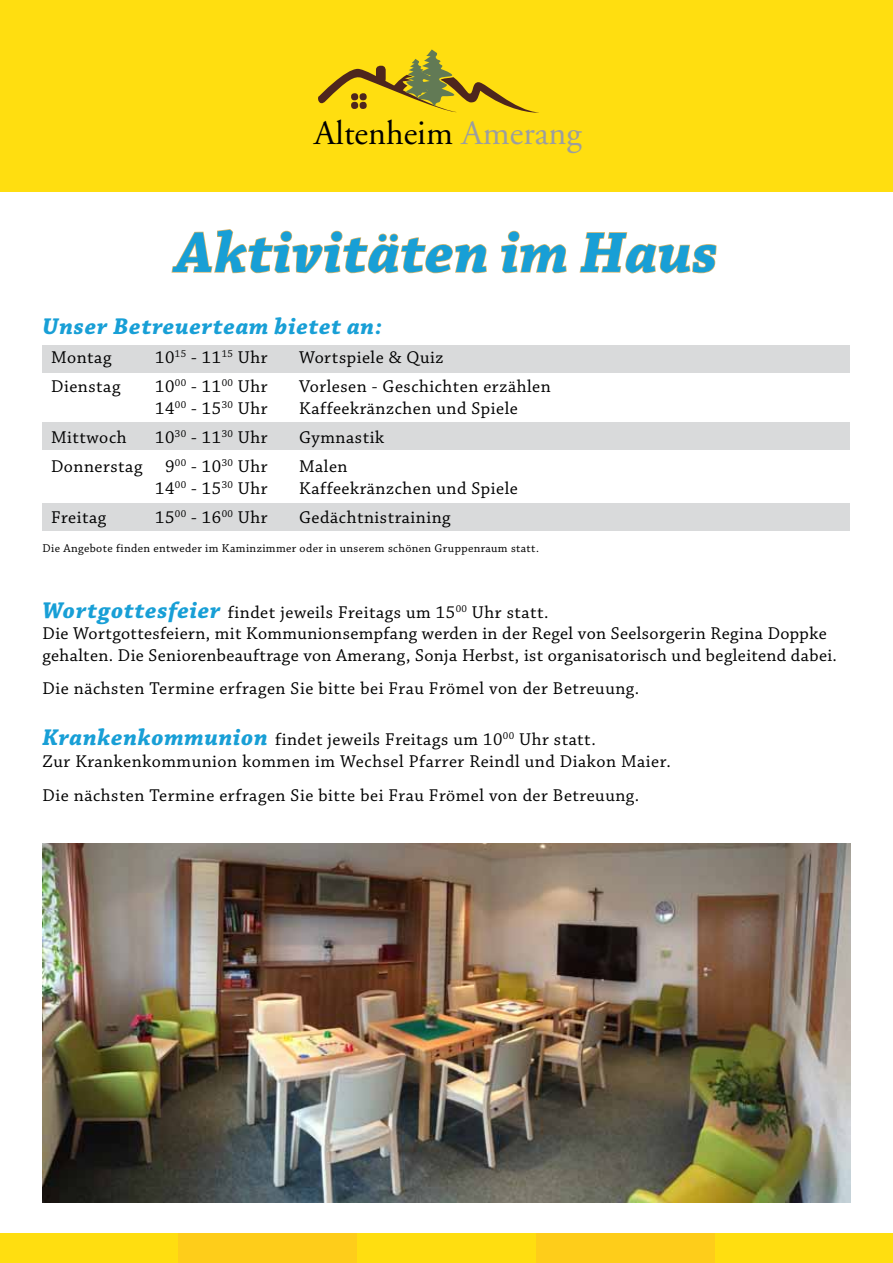
<style>
.page{position:relative;width:893px;height:1263px;background:#fff}
.page>*{position:absolute;margin:0;border:0;box-sizing:border-box;transform-origin:0 0}
.t1{font:italic 700 60px "Chaparral Pro";letter-spacing:.01em;color:#189fd6}
.t2{font:34.2px "Adobe Garamond";color:#000}
.t3{font:italic 700 24px "Chaparral Pro";letter-spacing:.035em;color:#189fd6}
.t4{font:18px/21.6px "Chaparral Pro";letter-spacing:.03em;color:#000}
.t5{font:12px "Chaparral Pro";letter-spacing:.03em;color:#000}
.s1{color:#9c9e9f}
.s2{font-weight:700;font-style:italic;font-size:24px;color:#189fd6}
</style>
<div class="page">
<div style="left:43px;top:423px;width:807px;height:27px;background:#d9dadb"></div>
<div style="left:43px;top:503px;width:807px;height:28px;background:#d9dadb"></div>
<div style="left:43px;top:345px;width:807px;height:28px;background:#d9dadb"></div>
<div style="left:0;top:0;width:893px;height:191px;background:#ffde10"></div>
<svg style="left:318px;top:49px;width:221px;height:64px"></svg>
<div style="left:0;top:1233px;width:179px;height:30px;background:#ffde10"></div>
<div style="left:357px;top:1233px;width:179px;height:30px;background:#ffde10"></div>
<div style="left:714px;top:1233px;width:179px;height:30px;background:#ffde10"></div>
<div style="left:179px;top:1233px;width:178px;height:30px;background:#fecd1a"></div>
<div style="left:536px;top:1233px;width:178px;height:30px;background:#fecd1a"></div>
<svg style="left:171px;top:229px;width:316px;height:45px"></svg>
<svg style="left:501px;top:230px;width:66px;height:44px"></svg>
<svg style="left:579px;top:232px;width:138px;height:42px"></svg>
<img style="left:43px;top:843px;width:807px;height:359px">
<h2 class="t2" style="left:314px;top:115px;width:269px">Altenheim <span class="s1">Amerang</span></h2>
<h1 class="t1" style="left:175px;top:218px;width:544px">Aktivitäten im Haus</h1>
<h3 class="t3" style="left:43px;top:312px;width:341px">Unser Betreuerteam bietet an:</h3>
<p class="t4" style="left:51px;top:347px;width:62px">Montag</p>
<p class="t4" style="left:155px;top:347px;width:114px">10<sup>15</sup> - 11<sup>15</sup> Uhr</p>
<p class="t4" style="left:299px;top:347px;width:146px">Wortspiele &amp; Quiz</p>
<p class="t4" style="left:51px;top:377px;width:71px">Dienstag</p>
<p class="t4" style="left:155px;top:377px;width:114px">10<sup>00</sup> - 11<sup>00</sup> Uhr</p>
<p class="t4" style="left:299px;top:377px;width:253px">Vorlesen - Geschichten erzählen</p>
<p class="t4" style="left:155px;top:398px;width:114px">14<sup>00</sup> - 15<sup>30</sup> Uhr</p>
<p class="t4" style="left:299px;top:398px;width:220px">Kaffeekränzchen und Spiele</p>
<p class="t4" style="left:51px;top:427px;width:77px">Mittwoch</p>
<p class="t4" style="left:155px;top:427px;width:114px">10<sup>30</sup> - 11<sup>30</sup> Uhr</p>
<p class="t4" style="left:299px;top:427px;width:87px">Gymnastik</p>
<p class="t4" style="left:51px;top:456px;width:93px">Donnerstag</p>
<p class="t4" style="left:165px;top:456px;width:104px">9<sup>00</sup> - 10<sup>30</sup> Uhr</p>
<p class="t4" style="left:299px;top:456px;width:50px">Malen</p>
<p class="t4" style="left:155px;top:478px;width:114px">14<sup>00</sup> - 15<sup>30</sup> Uhr</p>
<p class="t4" style="left:299px;top:478px;width:220px">Kaffeekränzchen und Spiele</p>
<p class="t4" style="left:51px;top:507px;width:57px">Freitag</p>
<p class="t4" style="left:155px;top:507px;width:114px">15<sup>00</sup> - 16<sup>00</sup> Uhr</p>
<p class="t4" style="left:299px;top:507px;width:153px">Gedächtnistraining</p>
<p class="t5" style="left:43px;top:542px;width:498px">Die Angebote finden entweder im Kaminzimmer oder in unserem schönen Gruppenraum statt.</p>
<p class="t4" style="left:43px;top:602px;width:796px"><span class="s2">Wortgottesfeier</span> findet jeweils Freitags um 15<sup>00</sup> Uhr statt.<br>Die Wortgottesfeiern, mit Kommunionsempfang werden in der Regel von Seelsorgerin Regina Doppke gehalten. Die Seniorenbeauftrage von Amerang, Sonja Herbst, ist organisatorisch und begleitend dabei.</p>
<p class="t4" style="left:43px;top:678px;width:598px">Die nächsten Termine erfragen Sie bitte bei Frau Frömel von der Betreuung.</p>
<p class="t4" style="left:43px;top:729px;width:630px"><span class="s2">Krankenkommunion</span> findet jeweils Freitags um 10<sup>00</sup> Uhr statt.<br>Zur Krankenkommunion kommen im Wechsel Pfarrer Reindl und Diakon Maier.</p>
<p class="t4" style="left:43px;top:785px;width:598px">Die nächsten Termine erfragen Sie bitte bei Frau Frömel von der Betreuung.</p>
</div>
